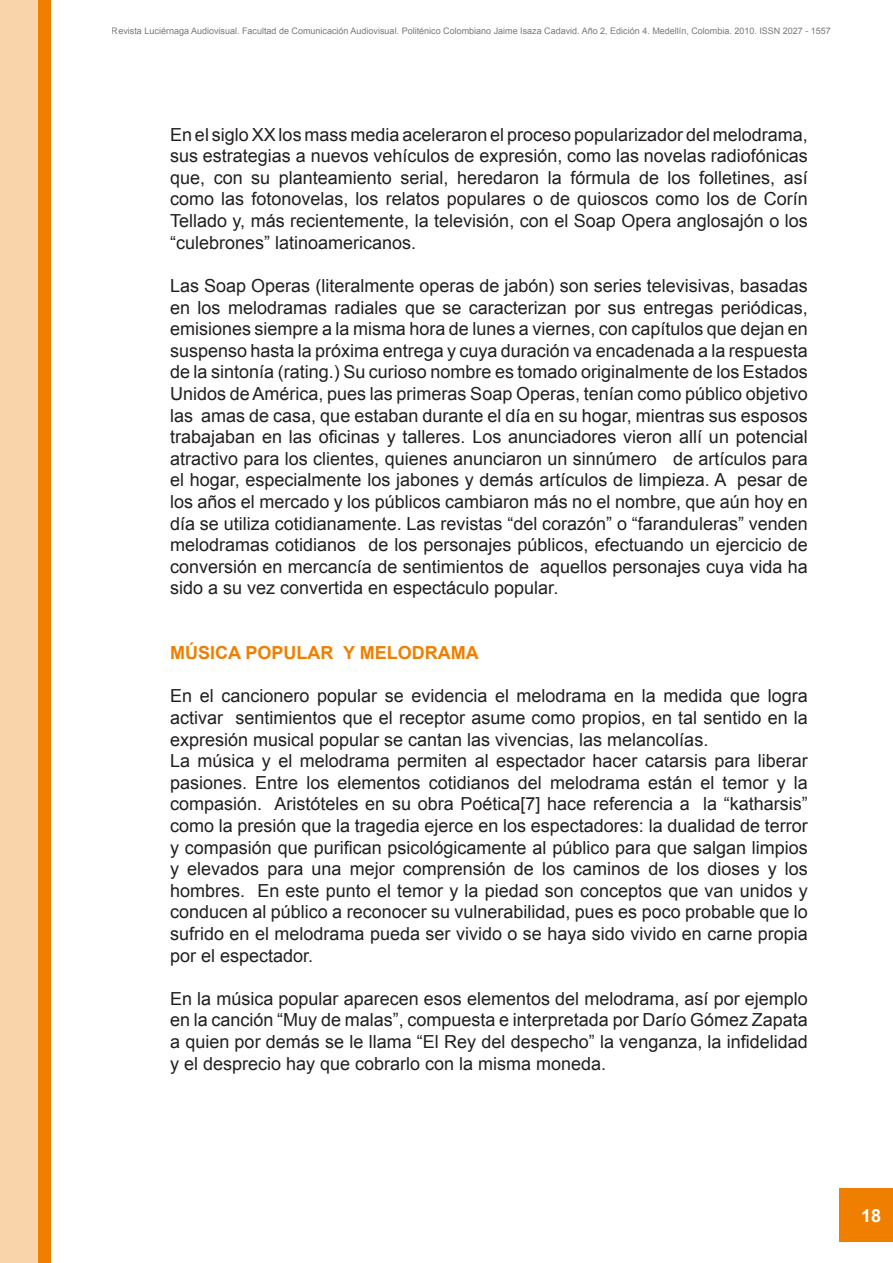
<style>
.page{position:relative;width:893px;height:1263px;background:#fff}
.page>*{position:absolute;margin:0;border:0;box-sizing:border-box;transform-origin:0 0}
.t1{font:18px/21.6px "Arial";color:#231f20;text-align:justify}
.t2{font:700 18px "Arial";color:#f07f00}
.t3{font:700 18px "Arial";color:#fff}
.t4{font:9px "Arial";color:#231f20}
</style>
<div class="page">
<div style="left:0;top:0;width:43px;height:1263px;background:#f9d3a9"></div>
<div style="left:39px;top:0;width:12px;height:1263px;background:#f07f00"></div>
<div style="left:840px;top:1188px;width:53px;height:54px;background:#f07f00"></div>
<p class="t4" style="left:112px;top:25px;width:720px">Revista Luciérnaga Audiovisual. Facultad de Comunicación Audiovisual. Politénico Colombiano Jaime Isaza Cadavid. Año 2, Edición 4. Medellín, Colombia. 2010. ISSN 2027 - 1557</p>
<p class="t1" style="left:170px;top:124px;width:639px">En el siglo XX los mass media aceleraron el proceso popularizador del melodrama,</p>
<p class="t1" style="left:170px;top:145px;width:639px">sus estrategias a nuevos vehículos de expresión, como las novelas radiofónicas que, con su planteamiento serial, heredaron la fórmula de los folletines, así como las fotonovelas, los relatos populares o de quioscos como los de Corín Tellado y, más recientemente, la televisión, con el Soap Opera anglosajón o los “culebrones” latinoamericanos.</p>
<p class="t1" style="left:170px;top:275px;width:639px">Las Soap Operas (literalmente operas de jabón) son series televisivas, basadas en los melodramas radiales que se caracterizan por sus entregas periódicas, emisiones siempre a la misma hora de lunes a viernes, con capítulos que dejan en suspenso hasta la próxima entrega y cuya duración va encadenada a la respuesta de la sintonía (rating.) Su curioso nombre es tomado originalmente de los Estados Unidos de América, pues las primeras Soap Operas, tenían como público objetivo las amas de casa, que estaban durante el día en su hogar, mientras sus esposos trabajaban en las oficinas y talleres. Los anunciadores vieron allí un potencial atractivo para los clientes, quienes anunciaron un sinnúmero de artículos para el hogar, especialmente los jabones y demás artículos de limpieza. A pesar de los años el mercado y los públicos cambiaron más no el nombre, que aún hoy en día se utiliza cotidianamente. Las revistas “del corazón” o “faranduleras” venden melodramas cotidianos de los personajes públicos, efectuando un ejercicio de conversión en mercancía de sentimientos de aquellos personajes cuya vida ha sido a su vez convertida en espectáculo popular.</p>
<p class="t2" style="left:170px;top:641px;width:310px">MÚSICA POPULAR Y MELODRAMA</p>
<p class="t1" style="left:170px;top:685px;width:639px">En el cancionero popular se evidencia el melodrama en la medida que logra activar sentimientos que el receptor asume como propios, en tal sentido en la expresión musical popular se cantan las vivencias, las melancolías.</p>
<p class="t1" style="left:170px;top:750px;width:639px">La música y el melodrama permiten al espectador hacer catarsis para liberar pasiones. Entre los elementos cotidianos del melodrama están el temor y la compasión. Aristóteles en su obra Poética[7] hace referencia a la “katharsis” como la presión que la tragedia ejerce en los espectadores: la dualidad de terror y compasión que purifican psicológicamente al público para que salgan limpios y elevados para una mejor comprensión de los caminos de los dioses y los hombres. En este punto el temor y la piedad son conceptos que van unidos y conducen al público a reconocer su vulnerabilidad, pues es poco probable que lo sufrido en el melodrama pueda ser vivido o se haya sido vivido en carne propia por el espectador.</p>
<p class="t1" style="left:170px;top:988px;width:639px">En la música popular aparecen esos elementos del melodrama, así por ejemplo en la canción “Muy de malas”, compuesta e interpretada por Darío Gómez Zapata a quien por demás se le llama “El Rey del despecho” la venganza, la infidelidad y el desprecio hay que cobrarlo con la misma moneda.</p>
<p class="t3" style="left:861px;top:1203px;width:22px">18</p>
</div>
